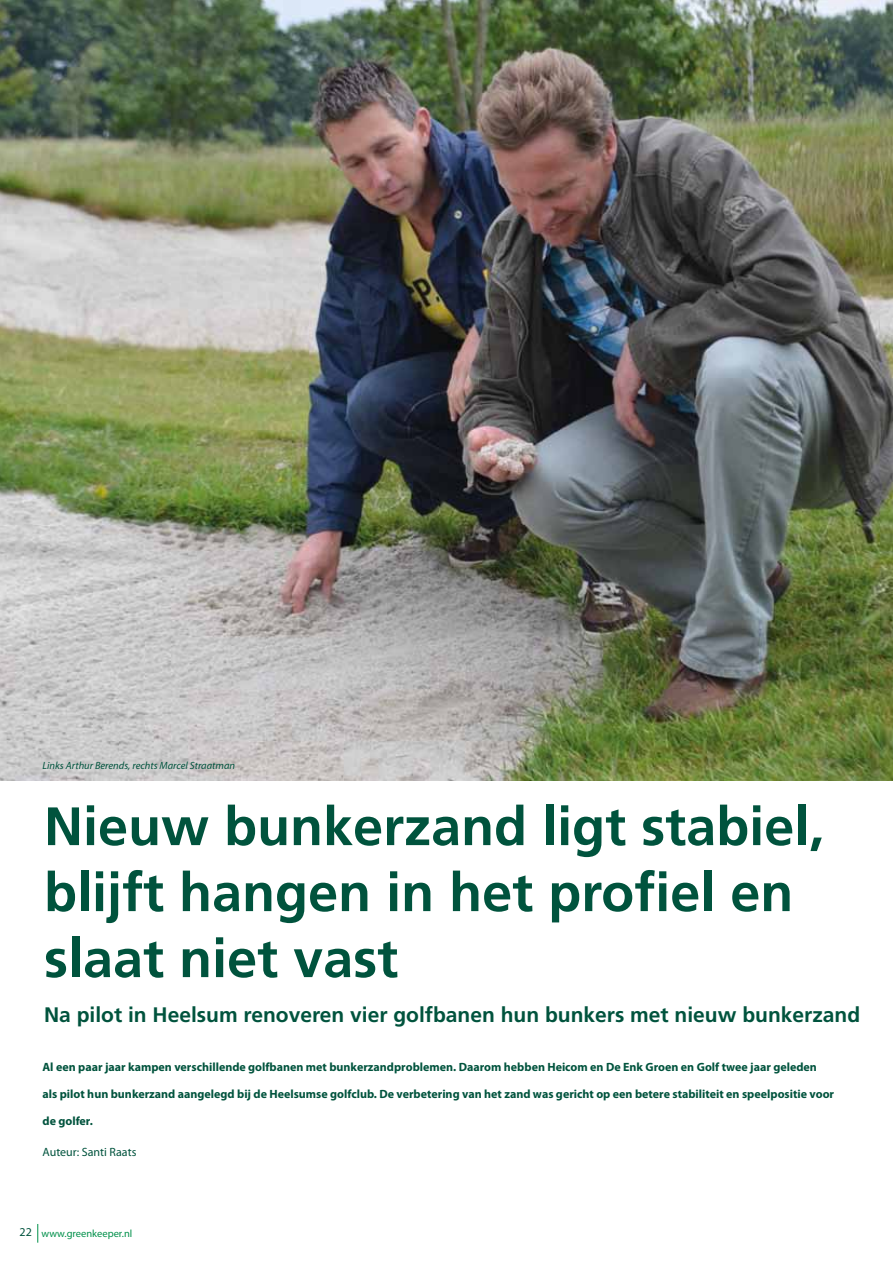
<style>
.page{position:relative;width:893px;height:1263px;background:#fff}
.page>*{position:absolute;margin:0;border:0;box-sizing:border-box;transform-origin:0 0}
.t1{font:700 54px/66px "Frutiger";color:#00533d}
.t2{font:700 21px "Frutiger";color:#00533d}
.t3{font:700 12px "Myriad Pro";color:#00533d}
.t4{font:12px "Myriad Pro";color:#00533d}
.t5{font:italic 10.5px "Myriad Pro";color:#00533d}
.t6{font:10.5px "Myriad Pro";color:#00904a}
.s1{font-size:12px;color:#00533d}
</style>
<div class="page">
<svg style="left:38px;top:1224px;width:1px;height:19px"></svg>
<img style="left:0;top:0;width:893px;height:780px">
<p class="t5" style="left:43px;top:759px;width:194px">Links Arthur Berends, rechts Marcel Straatman</p>
<h1 class="t1" style="left:44px;top:793px;width:782px">Nieuw bunkerzand ligt stabiel, blijft hangen in het profiel en slaat niet vast</h1>
<h2 class="t2" style="left:44px;top:1002px;width:818px">Na pilot in Heelsum renoveren vier golfbanen hun bunkers met nieuw bunkerzand</h2>
<p class="t3" style="left:43px;top:1059px;width:776px">Al een paar jaar kampen verschillende golfbanen met bunkerzandproblemen. Daarom hebben Heicom en De Enk Groen en Golf twee jaar geleden</p>
<p class="t3" style="left:43px;top:1086px;width:793px">als pilot hun bunkerzand aangelegd bij de Heelsumse golfclub. De verbetering van het zand was gericht op een betere stabiliteit en speelpositie voor</p>
<p class="t3" style="left:43px;top:1113px;width:52px">de golfer.</p>
<p class="t4" style="left:43px;top:1145px;width:95px">Auteur: Santi Raats</p>
<p class="t6" style="left:20px;top:1227px;width:114px"><span class="s1">22</span> www.greenkeeper.nl</p>
</div>
